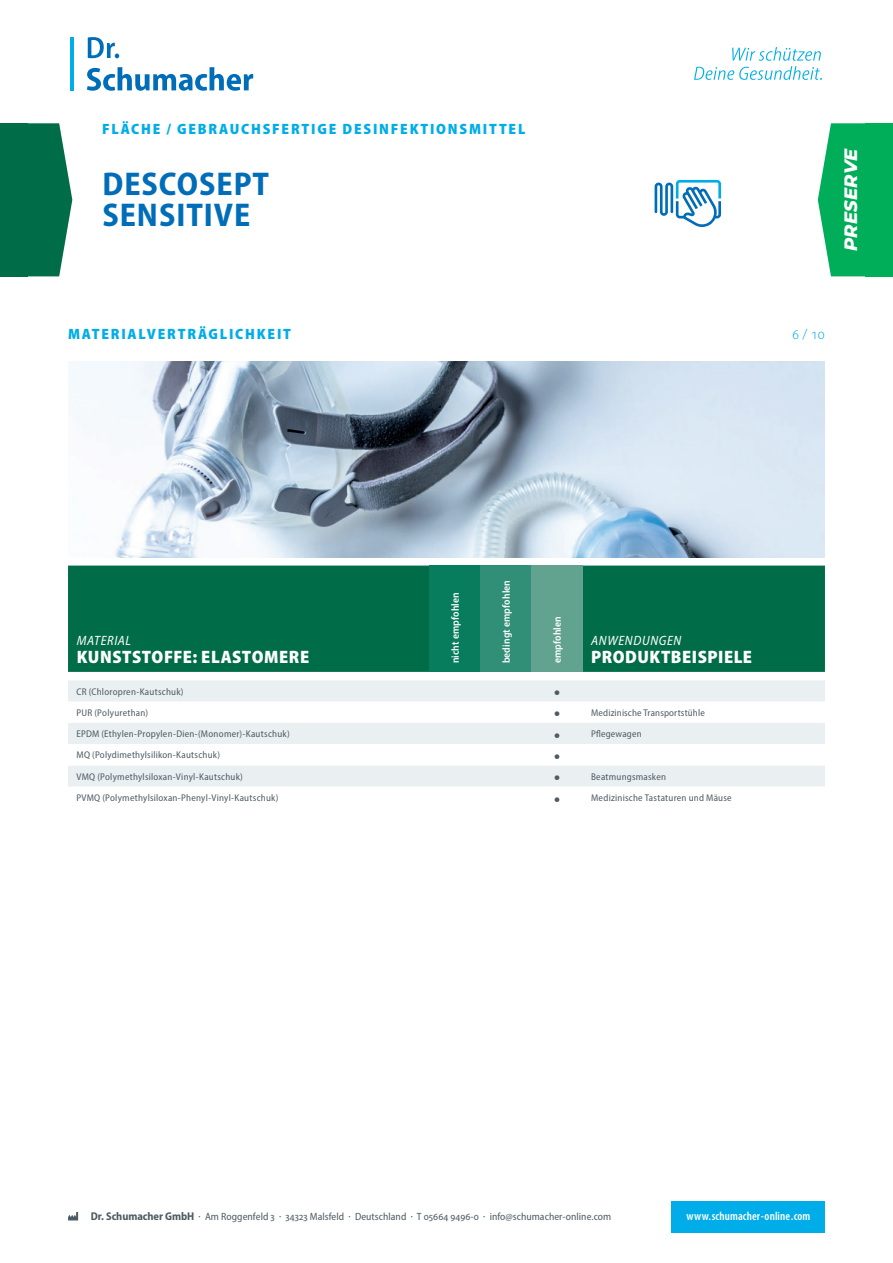
<style>
.page{position:relative;width:893px;height:1263px;background:#fff}
.page>*{position:absolute;margin:0;border:0;box-sizing:border-box;transform-origin:0 0}
.t1{font:700 semi-condensed 33px/30.8px "Myriad Pro";letter-spacing:.03em;color:#006db8}
.t2{font:900 semi-condensed 18px "Myriad Pro";letter-spacing:.03em;color:#fff}
.t3{font:italic 800 18px "Montserrat";color:#fff}
.t4{font:900 16.5px "Myriad Pro";color:#4d5b64}
.t5{font:900 semi-condensed 15px "Myriad Pro";letter-spacing:.12em;color:#00ade8}
.t6{font:300 semi-condensed 15px "Myriad Pro";color:#00ade8}
.t7{font:italic semi-condensed 13.5px "Myriad Pro";letter-spacing:.045em;color:#fff}
.t8{font:600 condensed 12px "Myriad Pro";letter-spacing:.01em;color:#fff}
.t9{font:semi-condensed 10.5px "Myriad Pro";letter-spacing:.005em;color:#4d5b64}
.t10{font:600 semi-condensed 10.5px "Myriad Pro";letter-spacing:.01em;color:#fff}
.t11{font:semi-condensed 9.75px "Myriad Pro";letter-spacing:.025em;color:#4d5b64}
.s1{font-weight:900;font-stretch:normal;font-size:16.5px}
.s2{font-weight:700;font-size:11.25px}
</style>
<div class="page">
<div style="left:68px;top:566px;width:757px;height:106px;background:#006c48"></div>
<div style="left:429px;top:566px;width:51px;height:106px;background:#077d5e"></div>
<div style="left:480px;top:566px;width:51px;height:106px;background:#318f77"></div>
<div style="left:531px;top:566px;width:52px;height:106px;background:#62a38f"></div>
<div style="left:68px;top:680px;width:757px;height:21px;background:#eaeff2"></div>
<svg style="left:68px;top:723px;width:757px;height:64px;fill:#eaeff2"></svg>
<img style="left:68px;top:361px;width:757px;height:196px">
<hr style="left:70px;top:37px;width:4px;height:53px;background:#00ade8">
<svg style="left:87px;top:67px;width:166px;height:24px"></svg>
<svg style="left:88px;top:37px;width:31px;height:21px"></svg>
<svg style="left:694px;top:47px;width:128px;height:33px"></svg>
<svg style="left:28px;top:123px;width:44px;height:153px;background:#248162"></svg>
<div style="left:865px;top:123px;width:28px;height:153px;background:#00ad58"></div>
<svg style="left:818px;top:123px;width:47px;height:153px;background:#23b86e"></svg>
<div style="left:0;top:123px;width:28px;height:153px;background:#006c48"></div>
<svg style="left:655px;top:180px;width:66px;height:47px"></svg>
<div style="left:672px;top:1201px;width:153px;height:32px;background:#00ade8"></div>
<svg style="left:68px;top:1212px;width:10px;height:8px"></svg>
<h3 class="t5" style="left:102px;top:119px;width:425px">FLÄCHE / GEBRAUCHSFERTIGE DESINFEKTIONSMITTEL</h3>
<h1 class="t1" style="left:102px;top:168px;width:168px">DESCOSEPT<br>SENSITIVE</h1>
<h2 class="t3" style="left:838px;top:251px;width:105px;rotate:-90deg">PRESERVE</h2>
<h3 class="t5" style="left:68px;top:324px;width:225px">MATERIALVERTRÄGLICHKEIT</h3>
<h3 class="t6" style="left:792px;top:325px;width:34px">6 / 10</h3>
<h3 class="t7" style="left:77px;top:633px;width:56px">MATERIAL</h3>
<h2 class="t2" style="left:77px;top:645px;width:234px">KUNSTSTOFFE: ELASTOMERE</h2>
<p class="t10" style="left:449px;top:663px;width:73px;rotate:-90deg">nicht empfohlen</p>
<p class="t10" style="left:500px;top:663px;width:85px;rotate:-90deg">bedingt empfohlen</p>
<p class="t10" style="left:551px;top:663px;width:49px;rotate:-90deg">empfohlen</p>
<h3 class="t7" style="left:591px;top:633px;width:92px">ANWENDUNGEN</h3>
<h2 class="t2" style="left:591px;top:645px;width:162px">PRODUKTBEISPIELE</h2>
<p class="t11" style="left:77px;top:685px;width:109px">CR (Chloropren-Kautschuk)</p>
<h3 class="t4" style="left:554px;top:681px;width:7px">•</h3>
<p class="t11" style="left:77px;top:707px;width:73px">PUR (Polyurethan)</p>
<p class="t11" style="left:554px;top:707px;width:152px"><span class="s1">•</span> Medizinische Transportstühle</p>
<p class="t11" style="left:77px;top:728px;width:215px">EPDM (Ethylen-Propylen-Dien-(Monomer)-Kautschuk)</p>
<p class="t11" style="left:554px;top:728px;width:89px"><span class="s1">•</span> Pflegewagen</p>
<p class="t11" style="left:77px;top:749px;width:145px">MQ (Polydimethylsilikon-Kautschuk)</p>
<h3 class="t4" style="left:554px;top:744px;width:7px">•</h3>
<p class="t11" style="left:77px;top:770px;width:168px">VMQ (Polymethylsiloxan-Vinyl-Kautschuk)</p>
<p class="t11" style="left:554px;top:770px;width:113px"><span class="s1">•</span> Beatmungsmasken</p>
<p class="t11" style="left:77px;top:792px;width:203px">PVMQ (Polymethylsiloxan-Phenyl-Vinyl-Kautschuk)</p>
<p class="t11" style="left:554px;top:792px;width:179px"><span class="s1">•</span> Medizinische Tastaturen und Mäuse</p>
<p class="t9" style="left:91px;top:1210px;width:522px"><span class="s2">Dr. Schumacher GmbH</span> · Am Roggenfeld 3 · 34323 Malsfeld · Deutschland · T 05664 9496-0 · info@schumacher-online.com</p>
<p class="t8" style="left:686px;top:1209px;width:125px">www.schumacher-online.com</p>
</div>
